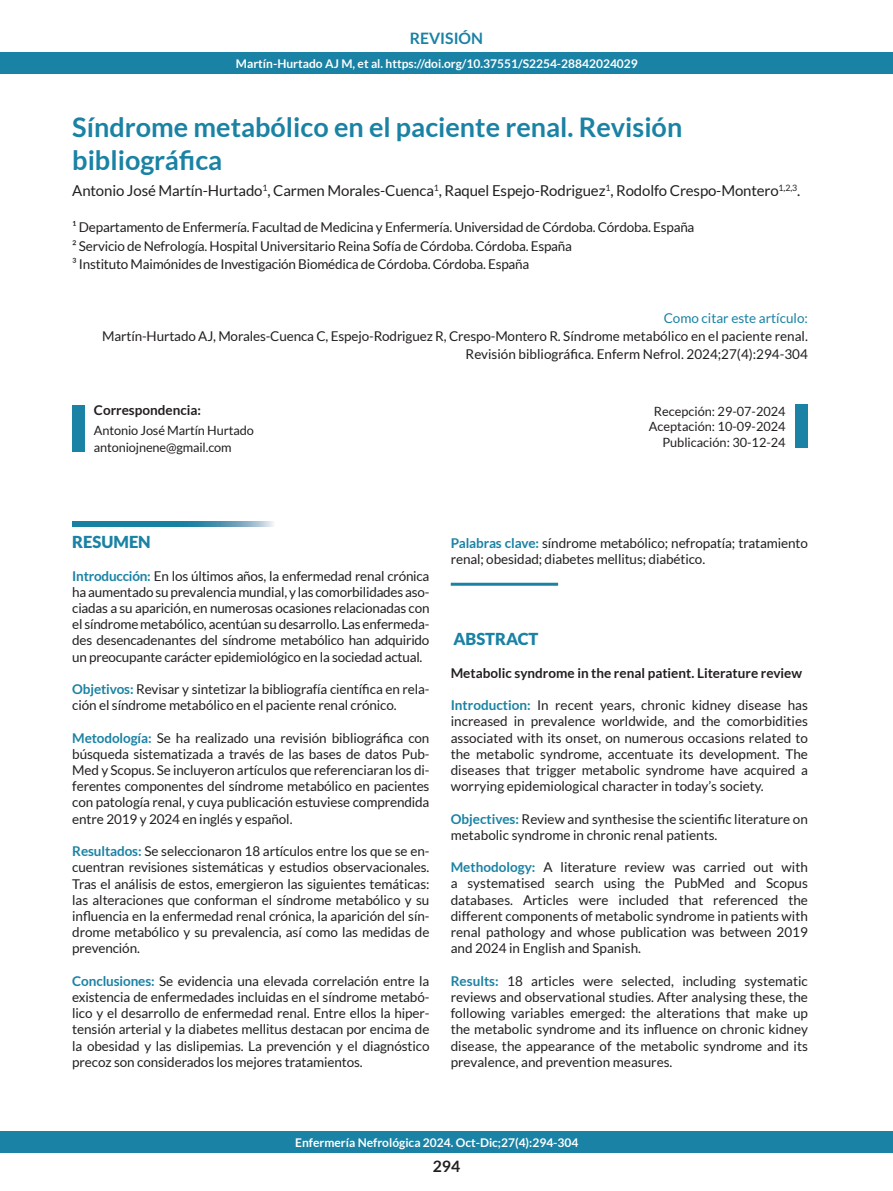
<style>
.page{position:relative;width:893px;height:1191px;background:#fff}
.page>*{position:absolute;margin:0;border:0;box-sizing:border-box;transform-origin:0 0}
.Titular{font:700 27px/33px "Lato";color:#1a82a4}
.LADILLOS_A{font:900 16.5px "Lato";color:#1a82a4}
.t1{font:700 15.75px "Lato";color:#1a82a4}
.t2{font:700 15.75px "Lato";color:#231f20}
.autores{font:15px "Lato";letter-spacing:-.01em;color:#231f20}
.Autores_Título{font:13.5px/16.2px "Lato";letter-spacing:-.01em;color:#231f20;text-align:justify}
.autores-2{font:13.5px "Lato";letter-spacing:-.015em;color:#231f20}
.TITULAR_INGLES{font:700 13.5px "Lato";color:#231f20}
.Como_citar{font:13.5px "Lato";color:#1a82a4}
.Recepción{font:12.75px "Lato";color:#231f20}
.t3{font:700 12px "Lato";color:#fff}
.s1{font-weight:700;color:#1a82a4}
</style>
<div class="page">
<div style="left:0;top:52px;width:893px;height:21px;background:#1a82a4"></div>
<div style="left:0;top:1131px;width:893px;height:21px;background:#1a82a4"></div>
<div style="left:72px;top:405px;width:13px;height:47px;background:#1a82a4"></div>
<div style="left:795px;top:404px;width:13px;height:44px;background:#1a82a4"></div>
<svg style="left:72px;top:521px;width:202px;height:5px"></svg>
<hr style="left:451px;top:583px;width:107px;height:3px;background:#1a82a4">
<p class="t1" style="left:410px;top:29px;width:75px">REVISIÓN</p>
<p class="t3" style="left:236px;top:56px;width:403px">Martín-Hurtado AJ M, et al. https://doi.org/10.37551/S2254-28842024029</p>
<p class="Titular" style="left:72px;top:110px;width:611px">Síndrome metabólico en el paciente renal. Revisión bibliográfica</p>
<p class="autores" style="left:72px;top:182px;width:729px">Antonio José Martín-Hurtado<sup>1</sup>, Carmen Morales-Cuenca<sup>1</sup>, Raquel Espejo-Rodriguez<sup>1</sup>, Rodolfo Crespo-Montero<sup>1,2,3</sup>.</p>
<p class="autores-2" style="left:72px;top:219px;width:624px">¹ Departamento de Enfermería. Facultad de Medicina y Enfermería. Universidad de Córdoba. Córdoba. España</p>
<p class="autores-2" style="left:72px;top:238px;width:501px">² Servicio de Nefrología. Hospital Universitario Reina Sofía de Córdoba. Córdoba. España</p>
<p class="autores-2" style="left:72px;top:257px;width:459px">³ Instituto Maimónides de Investigación Biomédica de Córdoba. Córdoba. España</p>
<p class="Como_citar" style="left:664px;top:311px;width:146px">Como citar este artículo:</p>
<p class="Autores_Título" style="left:102px;top:327px;width:707px;line-height:18px;text-align:right">Martín-Hurtado AJ, Morales-Cuenca C, Espejo-Rodriguez R, Crespo-Montero R. Síndrome metabólico en el paciente renal.<br>Revisión bibliográfica. Enferm Nefrol. 2024;27(4):294-304</p>
<p class="TITULAR_INGLES" style="left:94px;top:402px;width:109px">Correspondencia:</p>
<p class="Recepción" style="left:94px;top:423px;width:161px">Antonio José Martín Hurtado</p>
<p class="Recepción" style="left:94px;top:440px;width:139px">antoniojnene@gmail.com</p>
<p class="Recepción" style="left:654px;top:404px;width:133px">Recepción: 29-07-2024</p>
<p class="Recepción" style="left:649px;top:420px;width:138px">Aceptación: 10-09-2024</p>
<p class="Recepción" style="left:662px;top:435px;width:125px">Publicación: 30-12-24</p>
<p class="LADILLOS_A" style="left:72px;top:532px;width:80px">RESUMEN</p>
<p class="Autores_Título" style="left:72px;top:567px;width:359px"><span class="s1">Introducción:</span> En los últimos años, la enfermedad renal crónica ha aumentado su prevalencia mundial, y las comorbilidades aso&shy;ciadas a su aparición, en numerosas ocasiones relacionadas con el síndrome metabólico, acentúan su desarrollo. Las enfermeda&shy;des desencadenantes del síndrome metabólico han adquirido un preocupante carácter epidemiológico en la sociedad actual.</p>
<p class="Autores_Título" style="left:72px;top:681px;width:359px"><span class="s1">Objetivos:</span> Revisar y sintetizar la bibliografía científica en rela&shy;ción el síndrome metabólico en el paciente renal crónico.</p>
<p class="Autores_Título" style="left:72px;top:729px;width:359px"><span class="s1">Metodología:</span> Se ha realizado una revisión bibliográfica con búsqueda sistematizada a través de las bases de datos Pub-Med y Scopus. Se incluyeron artículos que referenciaran los di&shy;ferentes componentes del síndrome metabólico en pacientes con patología renal, y cuya publicación estuviese comprendida entre 2019 y 2024 en inglés y español.</p>
<p class="Autores_Título" style="left:72px;top:843px;width:359px"><span class="s1">Resultados:</span> Se seleccionaron 18 artículos entre los que se en&shy;cuentran revisiones sistemáticas y estudios observacionales.<br>Tras el análisis de estos, emergieron las siguientes temáticas: las alteraciones que conforman el síndrome metabólico y su influencia en la enfermedad renal crónica, la aparición del sín&shy;drome metabólico y su prevalencia, así como las medidas de prevención.</p>
<p class="Autores_Título" style="left:72px;top:972px;width:359px"><span class="s1">Conclusiones:</span> Se evidencia una elevada correlación entre la existencia de enfermedades incluidas en el síndrome metabó&shy;lico y el desarrollo de enfermedad renal. Entre ellos la hiper&shy;tensión arterial y la diabetes mellitus destacan por encima de la obesidad y las dislipemias. La prevención y el diagnóstico precoz son considerados los mejores tratamientos.</p>
<p class="Autores_Título" style="left:451px;top:535px;width:359px"><span class="s1">Palabras clave:</span> síndrome metabólico; nefropatía; tratamiento renal; obesidad; diabetes mellitus; diabético.</p>
<p class="LADILLOS_A" style="left:453px;top:629px;width:87px">ABSTRACT</p>
<p class="TITULAR_INGLES" style="left:451px;top:665px;width:353px">Metabolic syndrome in the renal patient. Literature review</p>
<p class="Autores_Título" style="left:451px;top:697px;width:359px"><span class="s1">Introduction:</span> In recent years, chronic kidney disease has increased in prevalence worldwide, and the comorbidities associated with its onset, on numerous occasions related to the metabolic syndrome, accentuate its development. The diseases that trigger metabolic syndrome have acquired a worrying epidemiological character in today’s society.</p>
<p class="Autores_Título" style="left:451px;top:810px;width:359px"><span class="s1">Objectives:</span> Review and synthesise the scientific literature on metabolic syndrome in chronic renal patients.</p>
<p class="Autores_Título" style="left:451px;top:859px;width:359px"><span class="s1">Methodology:</span> A literature review was carried out with a systematised search using the PubMed and Scopus databases. Articles were included that referenced the different components of metabolic syndrome in patients with renal pathology and whose publication was between 2019 and 2024 in English and Spanish.</p>
<p class="Autores_Título" style="left:451px;top:972px;width:359px"><span class="s1">Results:</span> 18 articles were selected, including systematic reviews and observational studies. After analysing these, the following variables emerged: the alterations that make up the metabolic syndrome and its influence on chronic kidney disease, the appearance of the metabolic syndrome and its prevalence, and prevention measures.</p>
<p class="t3" style="left:295px;top:1135px;width:285px">Enfermería Nefrológica 2024. Oct-Dic;27(4):294-304</p>
<p class="t2" style="left:433px;top:1157px;width:29px">294</p>
</div>
